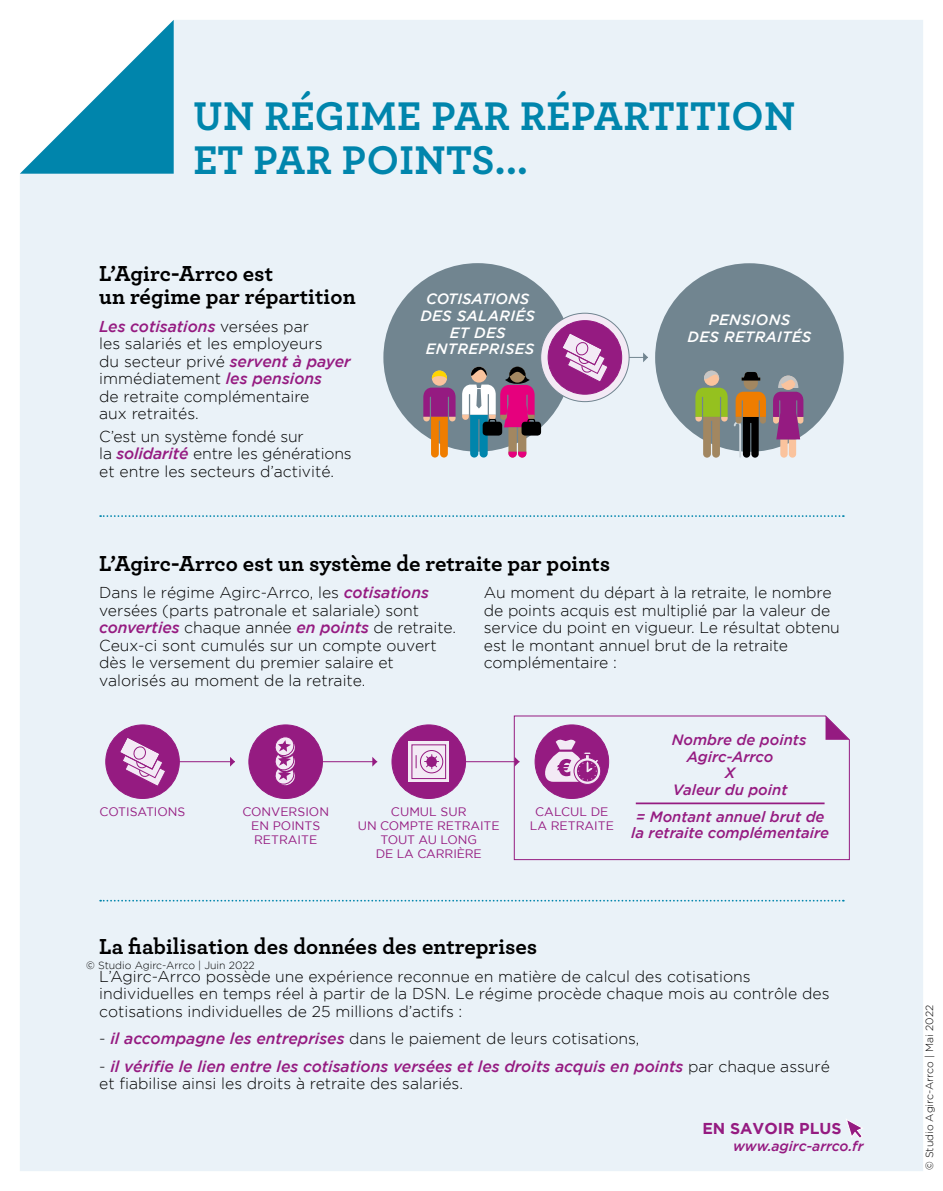
<style>
.page{position:relative;width:943px;height:1191px;background:#fff}
.page>*{position:absolute;margin:0;border:0;box-sizing:border-box;transform-origin:0 0}
.t1{font:700 42px/43.8px "Archer";letter-spacing:.01em;color:#0085ac}
.t2{font:700 22.75px/22.8px "Archer";color:#000}
.t3{font:300 15.75px/17.5px "Gotham";color:#000}
.t4{font:italic 500 15.75px/17.5px "Gotham";color:#951b81}
.t5{font:700 15.75px "Gotham";color:#951b81}
.t6{font:italic 500 14.88px/16.6px "Gotham";color:#951b81;text-align:center}
.t7{font:italic 500 14.88px/16.6px "Gotham";letter-spacing:.02em;color:#fff;text-align:center}
.t8{font:italic 500 14px "Gotham";color:#951b81}
.t9{font:12.25px/14px "Gotham";color:#951b81;text-align:center}
.t10{font:300 10.5px "Gotham";color:#000}
.s1{font-weight:500;font-style:italic;color:#951b81}
.s2{font-weight:300;font-style:normal;color:#000}
</style>
<div class="page">
<div style="left:20px;top:20px;width:903px;height:1151px;background:#eaf2f8"></div>
<svg style="left:20px;top:20px;width:154px;height:154px"></svg>
<svg style="left:844px;top:1117px;width:20px;height:22px"></svg>
<svg style="left:100px;top:515px;width:743px;height:2px"></svg>
<svg style="left:100px;top:899px;width:743px;height:2px"></svg>
<div style="left:383px;top:263px;width:189px;height:189px;background:#718590;border-radius:50%"></div>
<div style="left:432px;top:370px;width:15px;height:16px;background:#fac39d;border-radius:50%"></div>
<svg style="left:423px;top:387px;width:32px;height:70px"></svg>
<svg style="left:432px;top:370px;width:15px;height:9px"></svg>
<svg style="left:462px;top:367px;width:79px;height:90px"></svg>
<div style="left:655px;top:263px;width:188px;height:189px;background:#718590;border-radius:50%"></div>
<div style="left:704px;top:371px;width:15px;height:15px;background:#fac39d;border-radius:50%"></div>
<svg style="left:695px;top:388px;width:32px;height:69px"></svg>
<svg style="left:704px;top:371px;width:15px;height:8px"></svg>
<svg style="left:733px;top:372px;width:33px;height:85px"></svg>
<hr style="left:542px;top:357px;width:106px;height:1px;background:#718590">
<svg style="left:643px;top:352px;width:5px;height:10px"></svg>
<svg style="left:540px;top:313px;width:89px;height:88px;background:#e1d3e4"></svg>
<div style="left:548px;top:321px;width:73px;height:73px;background:#951b81;border-radius:50%"></div>
<div style="left:547px;top:320px;width:75px;height:74px;border:1px solid #951b81;border-radius:50%"></div>
<svg style="left:773px;top:375px;width:30px;height:82px"></svg>
<svg style="left:562px;top:333px;width:46px;height:49px"></svg>
<hr style="left:127px;top:761px;width:108px;height:1px;background:#951b81">
<svg style="left:230px;top:757px;width:5px;height:9px"></svg>
<hr style="left:269px;top:761px;width:108px;height:1px;background:#951b81">
<svg style="left:372px;top:757px;width:5px;height:9px"></svg>
<hr style="left:412px;top:761px;width:107px;height:1px;background:#951b81">
<div style="left:392px;top:725px;width:73px;height:73px;background:#951b81;border-radius:50%"></div>
<div style="left:391px;top:724px;width:75px;height:75px;border:1px solid #951b81;border-radius:50%"></div>
<svg style="left:408px;top:741px;width:41px;height:41px"></svg>
<svg style="left:415px;top:755px;width:1px;height:13px"></svg>
<div style="left:420px;top:750px;width:23px;height:23px;border:1px solid #951b81;border-radius:50%"></div>
<svg style="left:423px;top:754px;width:16px;height:15px"></svg>
<div style="left:426px;top:756px;width:11px;height:11px;background:#951b81;border-radius:50%"></div>
<div style="left:411px;top:744px;width:35px;height:35px;border:1px solid #951b81"></div>
<div style="left:106px;top:725px;width:73px;height:73px;background:#951b81;border-radius:50%"></div>
<div style="left:105px;top:724px;width:75px;height:75px;border:1px solid #951b81;border-radius:50%"></div>
<svg style="left:120px;top:738px;width:45px;height:48px"></svg>
<div style="left:249px;top:725px;width:73px;height:73px;background:#951b81;border-radius:50%"></div>
<div style="left:248px;top:724px;width:75px;height:75px;border:1px solid #951b81;border-radius:50%"></div>
<svg style="left:275px;top:737px;width:20px;height:49px"></svg>
<svg style="left:513px;top:715px;width:337px;height:145px;background:#e2deed"></svg>
<svg style="left:825px;top:716px;width:24px;height:24px"></svg>
<hr style="left:635px;top:802px;width:189px;height:2px;background:#951b81">
<h1 class="t1" style="left:193px;top:92px;width:603px">UN RÉGIME PAR RÉPARTITION<br>ET PAR POINTS...</h1>
<h2 class="t2" style="left:99px;top:261px;width:258px">L’Agirc-Arrco est<br>un régime par répartition</h2>
<p class="t3" style="left:99px;top:317px;width:253px"><span class="s1">Les cotisations</span> versées par<br>les salariés et les employeurs<br>du secteur privé <span class="s1">servent à payer </span>immédiatement <span class="s1">les pensions<br></span>de retraite complémentaire<br>aux retraités.</p>
<p class="t3" style="left:99px;top:427px;width:254px">C’est un système fondé sur<br>la <span class="s1">solidarité</span> entre les générations et entre les secteurs d’activité.</p>
<p class="t7" style="left:420px;top:291px;width:116px">COTISATIONS<br>DES SALARIÉS<br>ET DES<br>ENTREPRISES</p>
<p class="t7" style="left:687px;top:311px;width:125px">PENSIONS<br>DES RETRAITÉS</p>
<h2 class="t2" style="left:99px;top:551px;width:512px">L’Agirc-Arrco est un système de retraite par points</h2>
<p class="t3" style="left:484px;top:584px;width:357px">Au moment du départ à la retraite, le nombre de points acquis est multiplié par la valeur de service du point en vigueur. Le résultat obtenu est le montant annuel brut de la retraite complémentaire :</p>
<p class="t3" style="left:99px;top:584px;width:358px">Dans le régime Agirc-Arrco, les <span class="s1">cotisations </span>versées (parts patronale et salariale) sont <span class="s1">converties</span> chaque année <span class="s1">en points</span> de retraite.<br>Ceux-ci sont cumulés sur un compte ouvert dès le versement du premier salaire et valorisés au moment de la retraite.</p>
<p class="t9" style="left:100px;top:804px;width:87px">COTISATIONS</p>
<p class="t9" style="left:242px;top:804px;width:88px">CONVERSION<br>EN POINTS<br>RETRAITE</p>
<p class="t9" style="left:358px;top:804px;width:143px">CUMUL SUR<br>UN COMPTE RETRAITE<br>TOUT AU LONG<br>DE LA CARRIÈRE</p>
<p class="t9" style="left:530px;top:804px;width:86px">CALCUL DE<br>LA RETRAITE</p>
<p class="t6" style="left:671px;top:731px;width:136px">Nombre de points</p>
<p class="t6" style="left:687px;top:748px;width:88px">Agirc-Arrco</p>
<p class="t6" style="left:725px;top:764px;width:12px">X</p>
<p class="t6" style="left:673px;top:781px;width:116px">Valeur du point</p>
<p class="t6" style="left:631px;top:808px;width:199px">= Montant annuel brut de la retraite complémentaire</p>
<h2 class="t2" style="left:99px;top:933px;width:439px">La fiabilisation des données des entreprises</h2>
<p class="t3" style="left:99px;top:967px;width:731px">L’Agirc-Arrco possède une expérience reconnue en matière de calcul des cotisations individuelles en temps réel à partir de la DSN. Le régime procède chaque mois au contrôle des cotisations individuelles de 25 millions d’actifs :</p>
<p class="t3" style="left:99px;top:1029px;width:542px">- <span class="s1">il accompagne les entreprises</span> dans le paiement de leurs cotisations,</p>
<p class="t4" style="left:99px;top:1057px;width:732px"><span class="s2">-</span> il vérifie le lien entre les cotisations -versées et les droits acquis en points <span class="s2">par chaque assuré et fiabilise ainsi les droits à retraite des salariés.</span></p>
<p class="t10" style="left:86px;top:959px;width:170px">© Studio Agirc-Arrco | Juin 2022</p>
<p class="t5" style="left:702px;top:1119px;width:141px">EN SAVOIR PLUS</p>
<p class="t8" style="left:733px;top:1138px;width:132px">www.agirc-arrco.fr</p>
<p class="t10" style="left:923px;top:1170px;width:167px;rotate:-90deg">© Studio Agirc-Arrco | Mai 2022</p>
</div>
